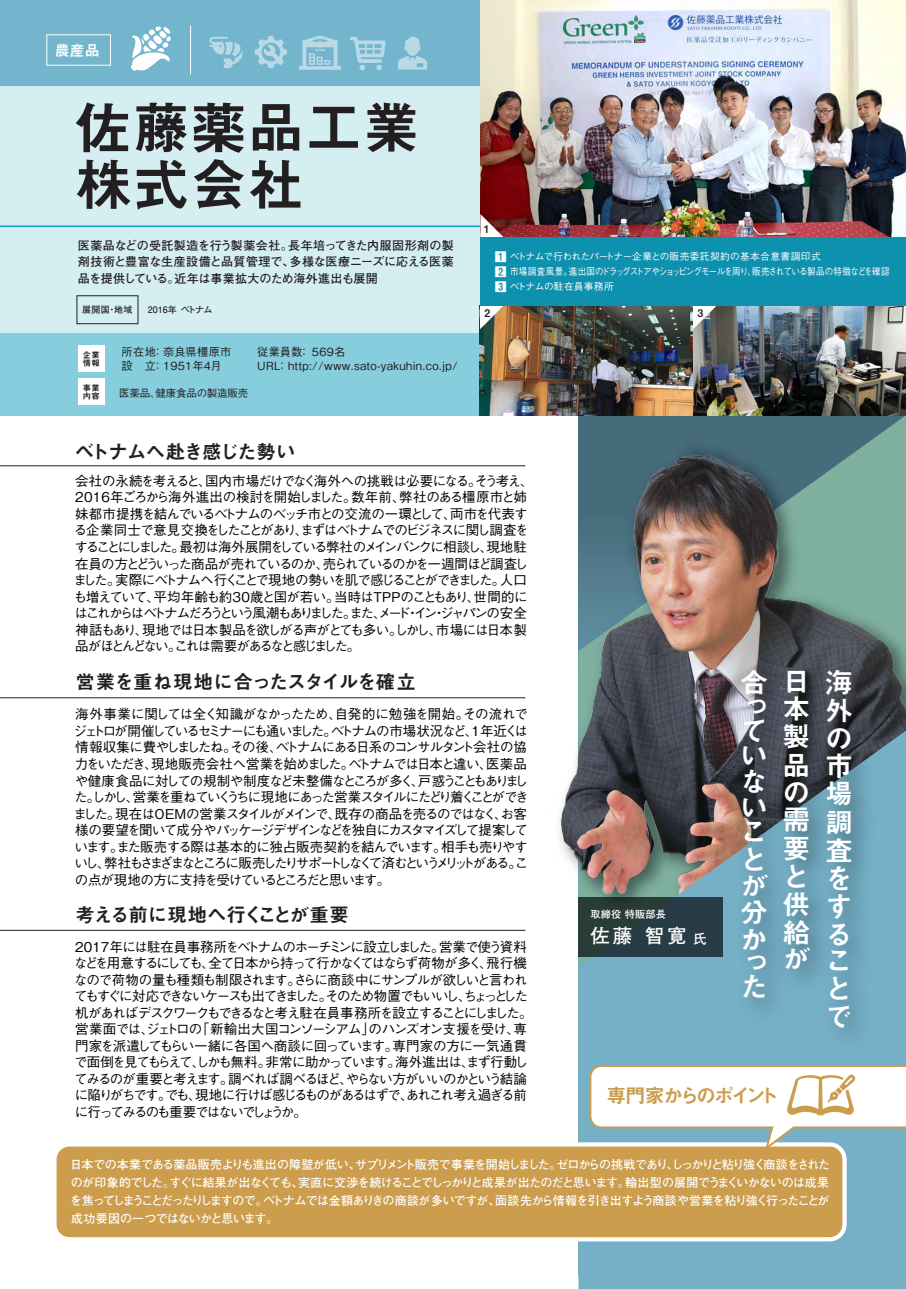
<style>
.page{position:relative;width:906px;height:1289px;background:#fff}
.page>*{position:absolute;margin:0;border:0;box-sizing:border-box;transform-origin:0 0}
.t1{font:57px/56.8px "Midashi Go Pr 6 MB31";letter-spacing:.01em;color:#231f20}
.t2{font:27.9px/27.8px "Midashi Go Pr 6 MB31";color:#fff}
.t3{font:19.8px "Midashi Go Pr 6 MB31";letter-spacing:-.16em;color:#cb9d4d}
.t4{font:19.5px "Midashi Go Pr 6 MB31";letter-spacing:-.045em;color:#231f20}
.t5{font:700 19.5px "Futo Go B101 Pr 6";color:#fff}
.t6{font:15px "Midashi Go Pr 6 MB31";color:#fff}
.t7{font:500 13.5px/16.5px "Gothic BBB Pr 6";letter-spacing:-.115em;color:#000}
.t8{font:700 12px/18px "Futo Go B101 Pr 6";letter-spacing:-.07em;color:#fff;text-align:justify}
.t9{font:700 12px/16.5px "Futo Go B101 Pr 6";letter-spacing:-.015em;color:#231f20;text-align:justify}
.t10{font:500 11.25px/14.7px "Gothic BBB Pr 6";letter-spacing:.03em;color:#231f20}
.t11{font:500 10.5px "Gothic BBB Pr 6";letter-spacing:-.01em;color:#231f20}
.t12{font:10.5px "Midashi Go Pr 6 MB31";color:#231f20}
.t13{font:700 10.2px "Futo Go B101 Pr 6";letter-spacing:.02em;color:#fff}
.t14{font:500 9.75px/15px "Gothic BBB Pr 6";letter-spacing:-.045em;color:#fff}
.t15{font:700 9px "Futo Go B101 Pr 6";color:#231f20}
.t16{font:8.25px/8.2px "Midashi Go Pr 6 MB31";letter-spacing:.09em;color:#231f20}
.s1{font-family:"Midashi Go Pr 6 MB31";font-weight:400;font-size:11.25px}
.s2{font-size:13.5px}
</style>
<div class="page">
<div style="left:0;top:0;width:906px;height:86px;background:#73b5cd"></div>
<div style="left:0;top:333px;width:480px;height:82px;background:#86cddd"></div>
<img style="left:504px;top:415px;width:402px;height:516px">
<svg style="left:578px;top:730px;width:328px;height:558px;background:#6f91a0"></svg>
<img style="left:723px;top:651px;width:164px;height:413px">
<div style="left:578px;top:897px;width:145px;height:59px;background:linear-gradient(to right,#2a3b37,#263c4a)"></div>
<div style="left:0;top:86px;width:480px;height:247px;background:#d5eef1"></div>
<hr style="left:0;top:225px;width:480px;height:2px;background:#0e9cbb">
<hr style="left:0;top:465px;width:525px;height:1px;background:#231f20">
<hr style="left:0;top:697px;width:525px;height:1px;background:#231f20">
<hr style="left:0;top:930px;width:525px;height:1px;background:#231f20">
<div style="left:52px;top:1142px;width:794px;height:99px;border:9px solid #fff;border-radius:13px"></div>
<div style="left:57px;top:1146px;width:785px;height:91px;background:#cb9d4d;border-radius:13px"></div>
<img style="left:480px;top:306px;width:426px;height:109px">
<img style="left:480px;top:0;width:426px;height:238px">
<hr style="left:190px;top:26px;width:1px;height:48px;background:#fff">
<div style="left:78px;top:345px;width:27px;height:26px;background:#fff"></div>
<div style="left:78px;top:379px;width:27px;height:26px;background:#fff"></div>
<svg style="left:480px;top:306px;width:23px;height:23px"></svg>
<svg style="left:693px;top:306px;width:23px;height:23px"></svg>
<svg style="left:480px;top:214px;width:24px;height:24px"></svg>
<div style="left:480px;top:238px;width:426px;height:68px;background:#0e91af"></div>
<svg style="left:398px;top:37px;width:29px;height:33px"></svg>
<svg style="left:255px;top:36px;width:32px;height:32px"></svg>
<svg style="left:209px;top:37px;width:33px;height:31px"></svg>
<svg style="left:350px;top:37px;width:36px;height:33px"></svg>
<svg style="left:131px;top:26px;width:40px;height:45px"></svg>
<svg style="left:299px;top:35px;width:42px;height:35px"></svg>
<svg style="left:588px;top:1064px;width:318px;height:88px"></svg>
<div style="left:77px;top:295px;width:61px;height:29px;border:1px solid #231f20"></div>
<p class="t6" style="left:55px;top:39px;width:46px">農産品</p>
<h1 class="t1" style="left:75px;top:97px;width:346px">佐藤薬品工業株式会社</h1>
<p class="t9" style="left:78px;top:236px;width:377px">医薬品などの受託製造を行う製薬会社。長年培ってきた内服固形剤の製剤技術と豊富な生産設備と品質管理で、多様な医療ニーズに応える医薬品を提供している。近年は事業拡大のため海外進出も展開</p>
<p class="t15" style="left:82px;top:303px;width:52px">展開国・地域</p>
<p class="t15" style="left:148px;top:302px;width:66px">2016年ベトナム</p>
<p class="t16" style="left:83px;top:350px;width:19px">企業情報</p>
<p class="t16" style="left:83px;top:383px;width:19px">事業内容</p>
<p class="t10" style="left:122px;top:343px;width:111px">所在地：奈良県橿原市設　立：1951年4月</p>
<p class="t10" style="left:257px;top:343px;width:202px">従業員数：569名<br>URL： http://www.sato-yakuhin.co.jp/</p>
<p class="t11" style="left:119px;top:384px;width:131px">医薬品、健康食品の製造販売</p>
<h3 class="t4" style="left:75px;top:435px;width:222px">ベトナムへ赴き感じた勢い</h3>
<p class="t12" style="left:484px;top:221px;width:7px">1</p>
<p class="t14" style="left:495px;top:248px;width:396px"><span class="s1">1</span> ベトナムで行われたパートナー企業との販売委託契約の基本合意書調印式<br><span class="s1">2</span> 市場調査風景。進出国のドラッグストアやショッピングモールを周り、販売されている製品の特徴などを確認<br><span class="s1">3</span> ベトナムの駐在員事務所</p>
<p class="t12" style="left:484px;top:304px;width:7px">2</p>
<p class="t12" style="left:697px;top:304px;width:7px">3</p>
<p class="t7" style="left:73px;top:472px;width:462px">会社の永続を考えると、国内市場だけでなく海外への挑戦は必要になる。そう考え、2016年ごろから海外進出の検討を開始しました。数年前、弊社のある橿原市と姉妹都市提携を結んでいるベトナムのベッチ市との交流の一環として、両市を代表する企業同士で意見交換をしたことがあり、まずはベトナムでのビジネスに関し調査をすることにしました。最初は海外展開をしている弊社のメインバンクに相談し、現地駐在員の方とどういった商品が売れているのか、売られているのかを一週間ほど調査しました。実際にベトナムへ行くことで現地の勢いを肌で感じることができました。人口も増えていて、平均年齢も約30歳と国が若い。当時はTPPのこともあり、世間的にはこれからはベトナムだろうという風潮もありました。また、メード・イン・ジャパンの安全神話もあり、現地では日本製品を欲しがる声がとても多い。しかし、市場には日本製品がほとんどない。これは需要があるなと感じました。</p>
<h3 class="t4" style="left:75px;top:666px;width:342px">営業を重ね現地に合ったスタイルを確立</h3>
<p class="t7" style="left:74px;top:705px;width:456px;text-align:justify">海外事業に関しては全く知識がなかったため、自発的に勉強を開始。その流れでジェトロが開催しているセミナーにも通いました。ベトナムの市場状況など、1年近くは情報収集に費やしましたね。その後、ベトナムにある日系のコンサルタント会社の協力をいただき、現地販売会社へ営業を始めました。ベトナムでは日本と違い、医薬品や健康食品に対しての規制や制度など未整備なところが多く、戸惑うこともありました。しかし、営業を重ねていくうちに現地にあった営業スタイルにたどり着くことができました。現在はOEMの営業スタイルがメインで、既存の商品を売るのではなく、お客様の要望を聞いて成分やパッケージデザインなどを独自にカスタマイズして提案しています。また販売する際は基本的に独占販売契約を結んでいます。相手も売りやすいし、弊社もさまざまなところに販売したりサポートしなくて済むというメリットがある。この点が現地の方に支持を受けているところだと思います。</p>
<h3 class="t4" style="left:75px;top:899px;width:275px">考える前に現地へ行くことが重要</h3>
<p class="t7" style="left:74px;top:937px;width:460px">2017年には駐在員事務所をベトナムのホーチミンに設立しました。営業で使う資料などを用意するにしても、全て日本から持って行かなくてはならず荷物が多く、飛行機なので荷物の量も種類も制限されます。さらに商談中にサンプルが欲しいと言われてもすぐに対応できないケースも出てきました。そのため物置でもいいし、ちょっとした机があればデスクワークもできるなと考え駐在員事務所を設立することにしました。営業面では、ジェトロの「新輸出大国コンソーシアム」のハンズオン支援を受け、専門家を派遣してもらい一緒に各国へ商談に回っています。専門家の方に一気通貫で面倒を見てもらえて、しかも無料。非常に助かっています。海外進出は、まず行動してみるのが重要と考えます。調べれば調べるほど、やらない方がいいのかという結論に陥りがちです。でも、現地に行けば感じるものがあるはずで、あれこれ考え過ぎる前に行ってみるのも重要ではないでしょうか。</p>
<p class="t13" style="left:590px;top:906px;width:77px">取締役 特販部長</p>
<h3 class="t5" style="left:590px;top:919px;width:118px">佐藤 智寛<span class="s2">氏</span></h3>
<h2 class="t2" style="left:740px;top:668px;width:29px;line-height:24.9px;text-align:justify">合っていないこ</h2>
<h2 class="t2" style="left:740px;top:844px;width:29px;line-height:26.7px">とが分か</h2>
<h2 class="t2" style="left:740px;top:949px;width:27px;line-height:23.9px">った</h2>
<h2 class="t2" style="left:782px;top:666px;width:29px">日本製品の需要と供給が</h2>
<h2 class="t2" style="left:825px;top:667px;width:28px">海外の市場調査をすることで</h2>
<h3 class="t3" style="left:606px;top:1079px;width:174px">専門家からのポイント</h3>
<p class="t8" style="left:70px;top:1155px;width:761px">日本での本業である薬品販売よりも進出の障壁が低い、サプリメント販売で事業を開始しました。ゼロからの挑戦であり、しっかりと粘り強く商談をされたのが印象的でした。すぐに結果が出なくても、実直に交渉を続けることでしっかりと成果が出たのだと思います。輸出型の展開でうまくいかないのは成果を焦ってしまうことだったりしますので。ベトナムでは金額ありきの商談が多いですが、面談先から情報を引き出すよう商談や営業を粘り強く行ったことが成功要因の一つではないかと思います。</p>
</div>
